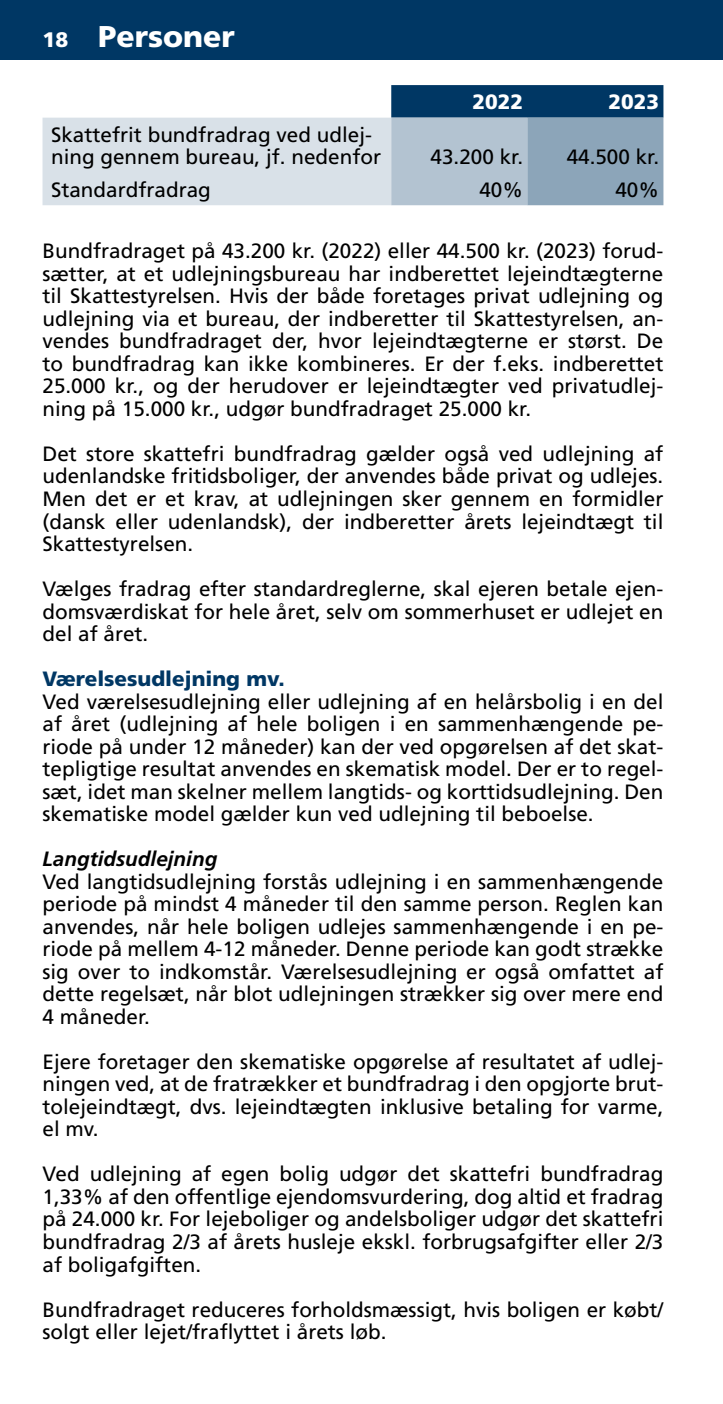
<style>
.page{position:relative;width:723px;height:1404px;background:#fff}
.page>*{position:absolute;margin:0;border:0;box-sizing:border-box;transform-origin:0 0}
.t1{font:900 30px "Frutiger LT Std";color:#fff}
.t2{font:20.7px/22.5px "Frutiger LT Std";color:#000;text-align:justify}
.t3{font:900 20.7px "Frutiger LT Std";color:#003764}
.t4{font:italic 700 20.7px "Frutiger LT Std";color:#000}
.t5{font:900 20.7px "Frutiger LT Std";color:#fff}
.s1{font-size:21px}
</style>
<div class="page">
<div style="left:0;top:0;width:723px;height:60px;background:#003764"></div>
<svg style="left:43px;top:85px;width:620px;height:120px"></svg>
<h1 class="t1" style="left:43px;top:18px;width:194px"><span class="s1">18</span> Personer</h1>
<p class="t2" style="left:51px;top:123px;width:332px">Skattefrit bundfradrag ved udlej&shy;ning gennem bureau, jf . nedenfor</p>
<p class="t5" style="left:472px;top:89px;width:52px">2022</p>
<p class="t5" style="left:608px;top:89px;width:52px">2023</p>
<p class="t2" style="left:431px;top:146px;width:94px">43 .200 kr .</p>
<p class="t2" style="left:567px;top:146px;width:94px">44 .500 kr .</p>
<p class="t2" style="left:51px;top:178px;width:161px">Standardfradrag</p>
<p class="t2" style="left:479px;top:178px;width:45px">40%</p>
<p class="t2" style="left:615px;top:178px;width:45px">40%</p>
<p class="t2" style="left:42px;top:240px;width:622px">Bundfradraget på 43 .200 kr . (2022) eller 44 .500 kr . (2023) forud&shy;sætter, at et udlejningsbureau har indberettet lejeindtægterne til Skattestyrelsen . Hvis der både foretages privat udlejning og udlejning via et bureau, der indberetter til Skattestyrelsen, an&shy;vendes bundfradraget der, hvor lejeindtægterne er størst . De to bundfradrag kan ikke kombineres . Er der f .eks . indberettet 25 .000 kr ., og der herudover er lejeindtægter ved privatudlej&shy;ning på 15 .000 kr ., udgør bundfradraget 25 .000 kr .</p>
<p class="t2" style="left:43px;top:442px;width:622px">Det store skattefri bundfradrag gælder også ved udlejning af udenlandske fritidsboliger, der anvendes både privat og udlejes .<br>Men det er et krav, at udlejningen sker gennem en formidler (dansk eller udenlandsk), der indberetter årets lejeindtægt til Skattestyrelsen .</p>
<p class="t2" style="left:43px;top:577px;width:622px">Vælges fradrag efter standardreglerne, skal ejeren betale ejen&shy;domsværdiskat for hele året, selv om sommerhuset er udlejet en del af året .</p>
<p class="t3" style="left:43px;top:666px;width:244px">Værelsesudlejning mv.</p>
<p class="t2" style="left:43px;top:690px;width:622px">Ved værelsesudlejning eller udlejning af en helårsbolig i en del af året (udlejning af hele boligen i en sammenhængende pe&shy;riode på under 12 måneder) kan der ved opgørelsen af det skat&shy;tepligtige resultat anvendes en skematisk model . Der er to regel&shy;sæt, idet man skelner mellem langtids- og korttidsudlejning . Den skematiske model gælder kun ved udlejning til beboelse .</p>
<p class="t4" style="left:43px;top:846px;width:176px">Langtidsudlejning</p>
<p class="t2" style="left:43px;top:870px;width:622px">Ved langtidsudlejning forstås udlejning i en sammenhængende periode på mindst 4 måneder til den samme person . Reglen kan anvendes, når hele boligen udlejes sammenhængende i en pe&shy;riode på mellem 4-12 måneder . Denne periode kan godt strække sig over to indkomstår . Værelsesudlejning er også omfattet af dette regelsæt, når blot udlejningen strækker sig over mere end 4 måneder .</p>
<p class="t2" style="left:43px;top:1050px;width:622px">Ejere foretager den skematiske opgørelse af resultatet af udlej&shy;ningen ved, at de fratrækker et bundfradrag i den opgjorte brut&shy;tolejeindtægt, dvs . lejeindtægten inklusive betaling for varme, el mv .</p>
<p class="t2" style="left:43px;top:1162px;width:622px">Ved udlejning af egen bolig udgør det skattefri bundfradrag 1,33% af den offentlige ejendomsvurdering, dog altid et fradrag på 24 .000 kr . For lejeboliger og andelsboliger udgør det skattefri bundfradrag 2/3 af årets husleje ekskl . forbrugsafgifter eller 2/3 af boligafgiften .</p>
<p class="t2" style="left:43px;top:1297px;width:622px">Bundfradraget reduceres forholdsmæssigt, hvis boligen er købt/ solgt eller lejet/fraflyttet i årets løb .</p>
</div>
